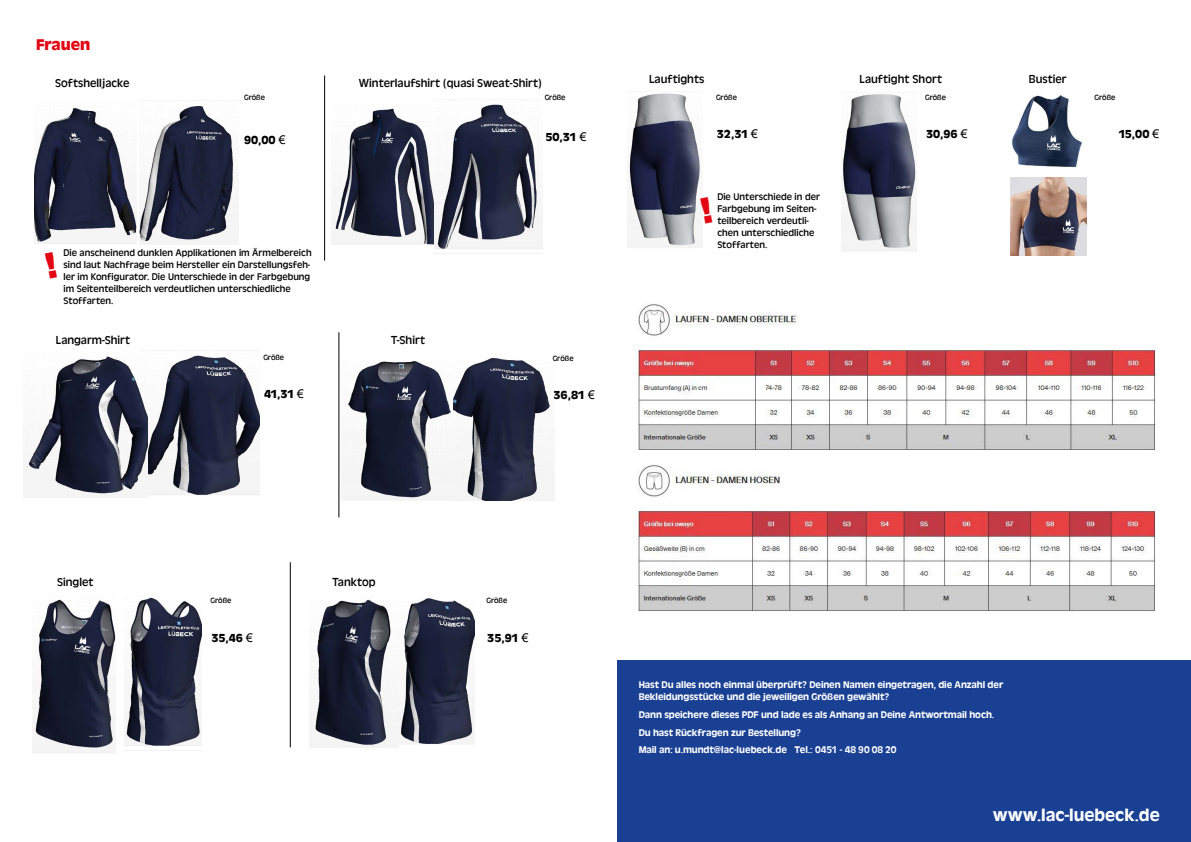
<style>
.page{position:relative;width:1191px;height:842px;background:#fff}
.page>*{position:absolute;margin:0;border:0;box-sizing:border-box;transform-origin:0 0}
.t1{font:500 18px "Antique Oli T";color:#fff}
.t2{font:700 16px "Antique Oli T";color:#e30613}
.t3{font:12px "Antique Oli T";color:#000}
.t4{font:700 12px "Antique Oli T";color:#000}
.t5{font:10px/12px "Antique Oli T";color:#000}
.t6{font:500 10px/17.7px "Antique Oli T";letter-spacing:-.01em;color:#fff}
.t7{font:8px "Antique Oli T";letter-spacing:-.01em;color:#000}
.s1{font-family:"Arial";font-weight:400}
</style>
<div class="page">
<img style="left:148px;top:355px;width:112px;height:140px">
<div style="left:617px;top:660px;width:574px;height:182px;background:#194093"></div>
<img style="left:331px;top:108px;width:103px;height:137px">
<img style="left:434px;top:104px;width:108px;height:150px">
<img style="left:342px;top:357px;width:213px;height:144px">
<img style="left:35px;top:108px;width:101px;height:136px">
<img style="left:24px;top:356px;width:124px;height:141px">
<hr style="left:324px;top:75px;width:1px;height:186px;background:#000">
<hr style="left:338px;top:332px;width:1px;height:185px;background:#000">
<img style="left:139px;top:106px;width:99px;height:139px">
<img style="left:33px;top:599px;width:82px;height:154px">
<img style="left:124px;top:597px;width:77px;height:149px">
<img style="left:309px;top:598px;width:166px;height:150px">
<hr style="left:290px;top:562px;width:1px;height:185px;background:#000">
<img style="left:627px;top:93px;width:76px;height:155px">
<img style="left:633px;top:304px;width:523px;height:307px">
<img style="left:841px;top:94px;width:76px;height:157px">
<img style="left:1012px;top:95px;width:70px;height:73px">
<img style="left:1010px;top:177px;width:76px;height:79px">
<svg style="left:700px;top:197px;width:3px;height:26px"></svg>
<h2 class="t2" style="left:36px;top:35px;width:56px">Frauen</h2>
<p class="t3" style="left:55px;top:76px;width:76px">Softshelljacke</p>
<p class="t7" style="left:244px;top:93px;width:22px">Größe</p>
<p class="t4" style="left:244px;top:134px;width:43px">90,00 <span class="s1">€</span></p>
<p class="t5" style="left:63px;top:247px;width:250px">Die anscheinend dunklen Applikationen im Ärmelbereich sind laut Nachfrage beim Hersteller ein Darstellungsfeh&shy;ler im Konfigurator. Die Unterschiede in der Farbgebung im Seitenteilbereich verdeutlichen unterschiedliche Stoffarten.</p>
<p class="t3" style="left:56px;top:333px;width:76px">Langarm-Shirt</p>
<p class="t7" style="left:263px;top:353px;width:22px">Größe</p>
<p class="t4" style="left:264px;top:387px;width:41px">41,31 <span class="s1">€</span></p>
<p class="t3" style="left:359px;top:76px;width:184px">Winterlaufshirt (quasi Sweat-Shirt)</p>
<p class="t3" style="left:391px;top:333px;width:36px">T-Shirt</p>
<p class="t7" style="left:545px;top:93px;width:22px">Größe</p>
<p class="t4" style="left:545px;top:130px;width:42px">50,31 <span class="s1">€</span></p>
<p class="t7" style="left:553px;top:354px;width:22px">Größe</p>
<p class="t4" style="left:553px;top:388px;width:43px">36,81 <span class="s1">€</span></p>
<p class="t3" style="left:649px;top:72px;width:57px">Lauftights</p>
<p class="t7" style="left:716px;top:93px;width:22px">Größe</p>
<p class="t4" style="left:717px;top:128px;width:42px">32,31 <span class="s1">€</span></p>
<p class="t5" style="left:717px;top:191px;width:104px">Die Unterschiede in der<br>Farbgebung im Seiten&shy;teilbereich verdeutli&shy;chen unterschiedliche<br>Stoffarten.</p>
<p class="t3" style="left:859px;top:72px;width:84px">Lauftight Short</p>
<p class="t7" style="left:925px;top:93px;width:22px">Größe</p>
<p class="t4" style="left:926px;top:128px;width:43px">30,96 <span class="s1">€</span></p>
<p class="t3" style="left:1029px;top:72px;width:39px">Bustier</p>
<p class="t7" style="left:1094px;top:93px;width:22px">Größe</p>
<p class="t4" style="left:1118px;top:128px;width:42px">15,00 <span class="s1">€</span></p>
<p class="t3" style="left:57px;top:576px;width:38px">Singlet</p>
<p class="t7" style="left:211px;top:596px;width:22px">Größe</p>
<p class="t4" style="left:211px;top:631px;width:43px">35,46 <span class="s1">€</span></p>
<p class="t3" style="left:332px;top:576px;width:45px">Tanktop</p>
<p class="t7" style="left:486px;top:596px;width:22px">Größe</p>
<p class="t4" style="left:487px;top:631px;width:43px">35,91 <span class="s1">€</span></p>
<p class="t6" style="left:639px;top:679px;width:366px;line-height:12px">Hast Du alles noch einmal überprüft? Deinen Namen eingetragen, die Anzahl der<br>Bekleidungsstücke und die jeweiligen Größen gewählt?</p>
<p class="t6" style="left:639px;top:706px;width:357px">Dann speichere dieses PDF und lade es als Anhang an Deine Antwortmail hoch.<br>Du hast Rückfragen zur Bestellung?<br>Mail an: u.mundt@lac-luebeck.de Tel.: 0451 - 48 90 08 20</p>
<h1 class="t1" style="left:993px;top:805px;width:168px">www.lac-luebeck.de</h1>
</div>
